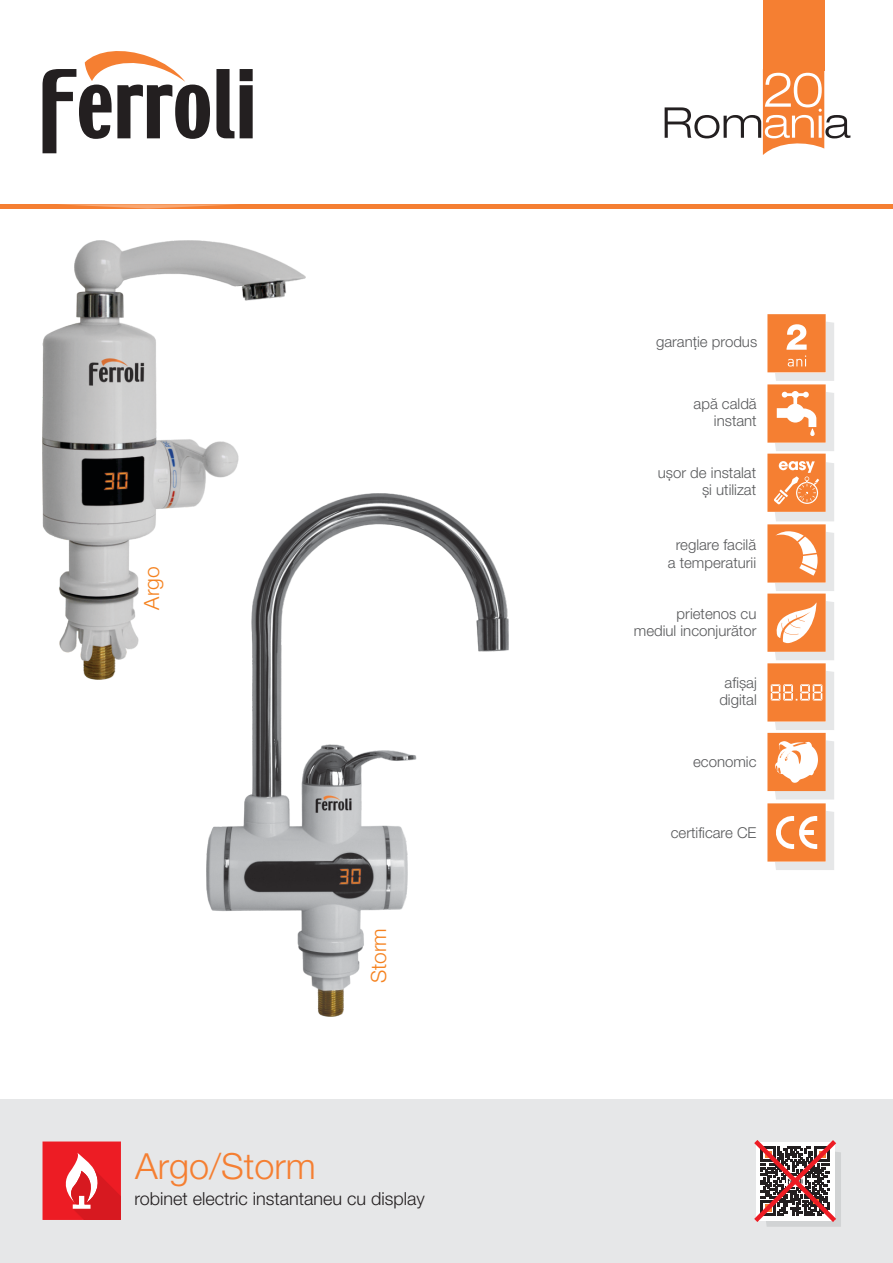
<style>
.page{position:relative;width:893px;height:1263px;background:#fff}
.page>*{position:absolute;margin:0;border:0;box-sizing:border-box;transform-origin:0 0}
.t1{font:300 36px "Helvetica Neue LT Com";color:#f57f32}
.t2{font:300 21px "Helvetica Neue LT Com";color:#f5821f}
.t3{font:300 18px "Helvetica Neue LT Com";color:#231f20}
.t4{font:300 15px/17.7px "Helvetica Neue LT Com";color:#58595b;text-align:right}
</style>
<div class="page">
<div style="left:0;top:1099px;width:893px;height:164px;background:#e6e7e8"></div>
<svg style="left:43px;top:1141px;width:78px;height:79px;background:#e9373e"></svg>
<div style="left:763px;top:0;width:61px;height:71px;background:#f57f32"></div>
<svg style="left:216px;top:69px;width:18px;height:69px"></svg>
<svg style="left:240px;top:69px;width:13px;height:69px"></svg>
<svg style="left:43px;top:51px;width:167px;height:102px"></svg>
<div style="left:0;top:204px;width:893px;height:5px;background:#f57f32"></div>
<svg style="left:665px;top:69px;width:185px;height:86px"></svg>
<svg style="left:60px;top:204px;width:176px;height:5px"></svg>
<svg style="left:767px;top:314px;width:67px;height:556px"></svg>
<svg style="left:754px;top:1140px;width:87px;height:87px;background:#a58889"></svg>
<img style="left:207px;top:493px;width:302px;height:523px">
<img style="left:43px;top:240px;width:262px;height:439px">
<h2 class="t2" style="left:144px;top:609px;width:45px;rotate:-90deg">Argo</h2>
<h2 class="t2" style="left:371px;top:983px;width:57px;rotate:-90deg">Storm</h2>
<h1 class="t1" style="left:135px;top:1153px;width:182px">Argo/Storm</h1>
<p class="t3" style="left:135px;top:1192px;width:292px">robinet electric instantaneu cu display</p>
<p class="t4" style="left:656px;top:335px;width:103px">garanție produs</p>
<p class="t4" style="left:694px;top:397px;width:65px">apă caldă instant</p>
<p class="t4" style="left:658px;top:466px;width:100px">ușor de instalat și utilizat</p>
<p class="t4" style="left:668px;top:538px;width:90px;text-align:center">reglare facilă a temperaturii</p>
<p class="t4" style="left:634px;top:607px;width:124px">prietenos cu mediul inconjurător</p>
<p class="t4" style="left:719px;top:675px;width:39px;text-align:center">afișaj digital</p>
<p class="t4" style="left:693px;top:755px;width:65px">economic</p>
<p class="t4" style="left:671px;top:826px;width:87px">certificare CE</p>
</div>
